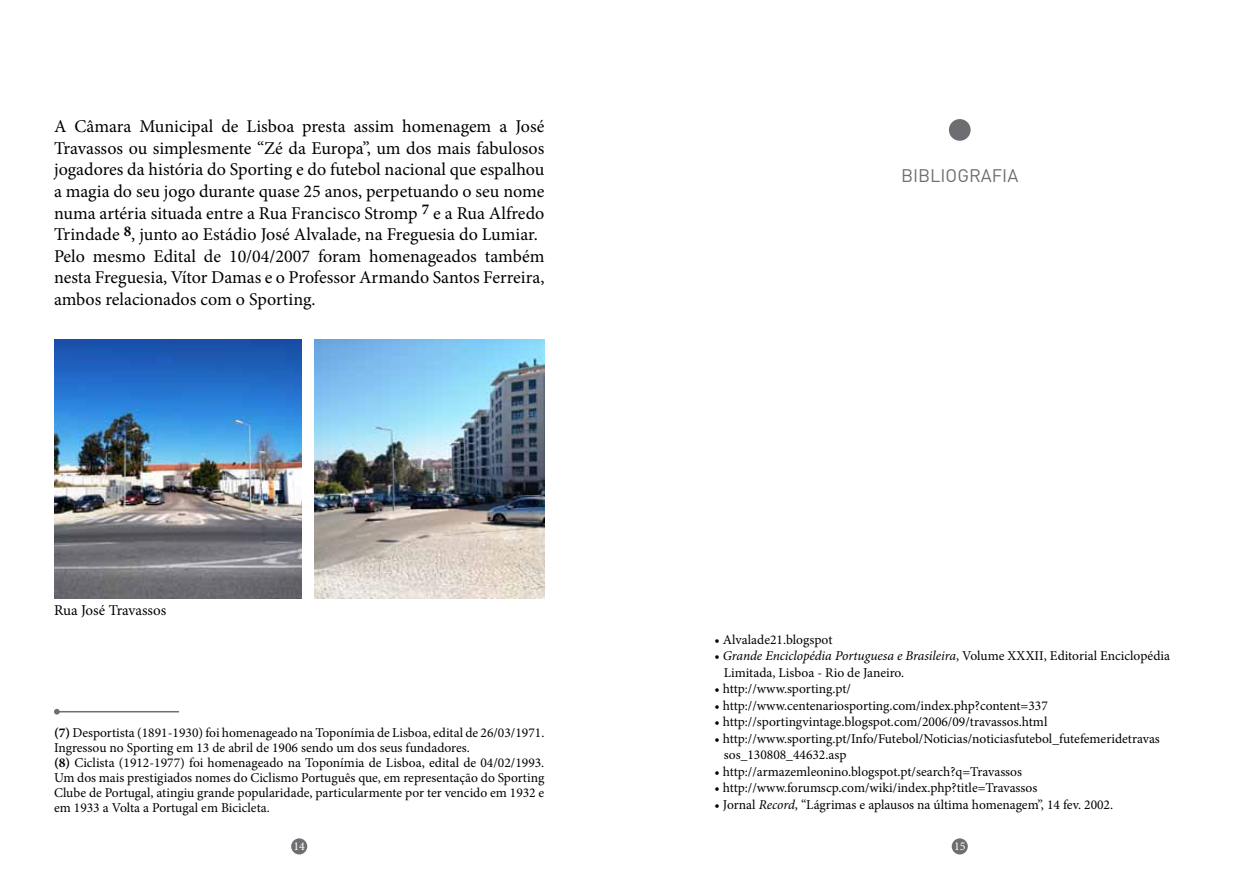
<style>
.page{position:relative;width:1259px;height:893px;background:#fff}
.page>*{position:absolute;margin:0;border:0;box-sizing:border-box;transform-origin:0 0}
.t1{font:18px/21.6px "Minion Pro";color:#000}
.t2{font:18px "DIN";color:#6d6e71}
.t3{font:15px "Minion Pro";color:#000}
.t4{font:13.5px/15px "Minion Pro";color:#000}
.t5{font:12px "Minion Pro";color:#fff}
.s1{font-weight:700}
.s2{font-style:italic}
</style>
<div class="page">
<div style="left:291px;top:838px;width:16px;height:16px;background:#6d6e71;border-radius:50%"></div>
<div style="left:951px;top:838px;width:17px;height:16px;background:#6d6e71;border-radius:50%"></div>
<hr style="left:55px;top:711px;width:124px;height:1px;background:#6d6e71">
<svg style="left:54px;top:709px;width:6px;height:6px"></svg>
<div style="left:949px;top:119px;width:21px;height:22px;background:#6d6e71;border-radius:50%"></div>
<img style="left:54px;top:340px;width:248px;height:258px">
<img style="left:315px;top:340px;width:229px;height:258px">
<p class="t1" style="left:54px;top:116px;width:492px">A Câmara Municipal de Lisboa presta assim homenagem a José Travassos ou simplesmente “Zé da Europa”, um dos mais fabulosos jogadores da história do Sporting e do futebol nacional que espalhou a magia do seu jogo durante quase 25 anos, perpetuando o seu nome numa artéria situada entre a Rua Francisco Stromp <sup>7</sup> e a Rua Alfredo Trindade <sup>8</sup>, junto ao Estádio José Alvalade, na Freguesia do Lumiar.<br>Pelo mesmo Edital de 10/04/2007 foram homenageados também nesta Freguesia, Vítor Damas e o Professor Armando Santos Ferreira, ambos relacionados com o Sporting.</p>
<p class="t3" style="left:54px;top:600px;width:114px">Rua José Travassos</p>
<p class="t4" style="left:54px;top:726px;width:492px"><span class="s1">(7)</span> Desportista (1891-1930) foi homenageado na Toponímia de Lisboa, edital de 26/03/1971.<br>Ingressou no Sporting em 13 de abril de 1906 sendo um dos seus fundadores.<br><span class="s1">(8)</span> Ciclista (1912-1977) foi homenageado na Toponímia de Lisboa, edital de 04/02/1993.<br>Um dos mais prestigiados nomes do Ciclismo Português que, em representação do Sporting Clube de Portugal, atingiu grande popularidade, particularmente por ter vencido em 1932 e em 1933 a Volta a Portugal em Bicicleta.</p>
<h1 class="t2" style="left:901px;top:164px;width:119px">BIBLIOGRAFIA</h1>
<p class="t4" style="left:714px;top:632px;width:119px">• Alvalade21.blogspot</p>
<p class="t4" style="left:724px;top:648px;width:448px;line-height:16.5px;text-indent:-9px">• <span class="s2">Grande Enciclopédia Portuguesa e Brasileira</span>, Volume XXXII, Editorial Enciclopédia<br>Limitada, Lisboa - Rio de Janeiro.</p>
<p class="t4" style="left:714px;top:682px;width:138px">• http://www.sporting.pt/</p>
<p class="t4" style="left:714px;top:698px;width:335px">• http://www.centenariosporting.com/index.php?content=337</p>
<p class="t4" style="left:714px;top:715px;width:334px">• http://sportingvintage.blogspot.com/2006/09/travassos.html</p>
<p class="t4" style="left:724px;top:730px;width:438px;line-height:16.5px;text-indent:-9px">• http://www.sporting.pt/Info/Futebol/Noticias/noticiasfutebol_futefemeridetravas sos_130808_44632.asp</p>
<p class="t4" style="left:714px;top:764px;width:309px">• http://armazemleonino.blogspot.pt/search?q=Travassos</p>
<p class="t4" style="left:714px;top:781px;width:324px">• http://www.forumscp.com/wiki/index.php?title=Travassos</p>
<p class="t4" style="left:714px;top:797px;width:400px">• Jornal <span class="s2">Record</span>, “Lágrimas e aplausos na última homenagem”, 14 fev. 2002.</p>
<p class="t5" style="left:293px;top:838px;width:13px">14</p>
<p class="t5" style="left:954px;top:838px;width:13px">15</p>
</div>
